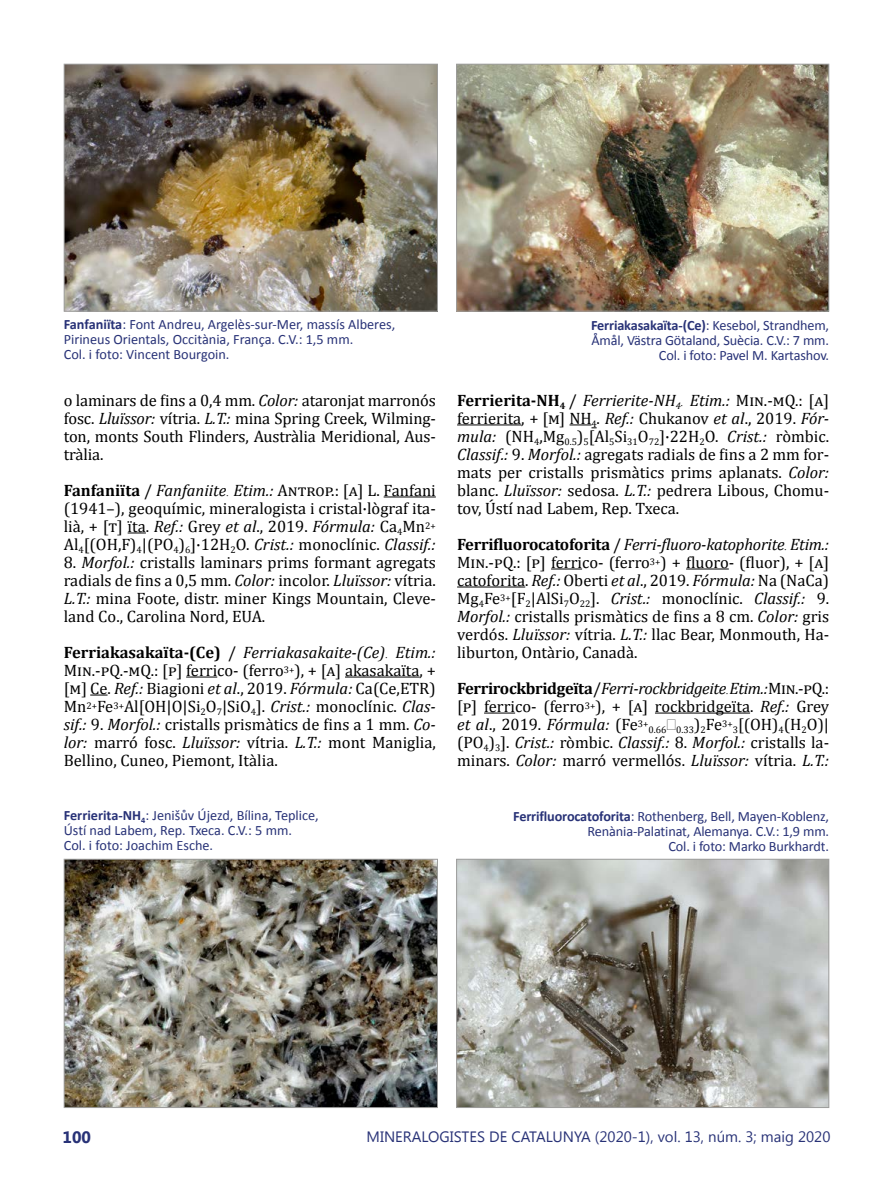
<style>
.page{position:relative;width:893px;height:1191px;background:#fff}
.page>*{position:absolute;margin:0;border:0;box-sizing:border-box;transform-origin:0 0}
.t1{font:16.5px/18px "Cambria";color:#000;text-align:justify}
.t2{font:700 16.5px "Segoe UI";color:#283277}
.t3{font:15px "Segoe UI";color:#283277}
.t4{font:14.25px/15px "Calibri";letter-spacing:-.01em;color:#283277}
.t5{font:9.6px "Cambria";color:#000}
.s1{font-weight:700}
.s2{font-style:italic}
.s3{font-family:"Times New Roman";font-style:italic;font-size:12px}
</style>
<div class="page">
<hr style="left:384px;top:496px;width:52px;height:1px;background:#000">
<svg style="left:128px;top:532px;width:18px;height:1px"></svg>
<hr style="left:186px;top:676px;width:31px;height:1px;background:#000">
<hr style="left:345px;top:676px;width:75px;height:1px;background:#000">
<svg style="left:90px;top:694px;width:18px;height:1px"></svg>
<hr style="left:457px;top:424px;width:64px;height:1px;background:#000">
<svg style="left:569px;top:424px;width:28px;height:4px"></svg>
<hr style="left:551px;top:568px;width:31px;height:1px;background:#000">
<hr style="left:686px;top:568px;width:43px;height:1px;background:#000">
<hr style="left:457px;top:586px;width:68px;height:1px;background:#000">
<hr style="left:484px;top:712px;width:31px;height:1px;background:#000">
<hr style="left:655px;top:712px;width:95px;height:1px;background:#000">
<img style="left:66px;top:66px;width:370px;height:243px">
<div style="left:64px;top:64px;width:374px;height:247px;border:1px solid #9d9d9c"></div>
<img style="left:458px;top:66px;width:369px;height:243px">
<div style="left:456px;top:64px;width:373px;height:247px;border:1px solid #9d9d9c"></div>
<img style="left:66px;top:861px;width:370px;height:245px">
<div style="left:64px;top:859px;width:374px;height:249px;border:1px solid #9d9d9c"></div>
<img style="left:458px;top:861px;width:369px;height:245px">
<div style="left:456px;top:859px;width:373px;height:249px;border:1px solid #9d9d9c"></div>
<p class="t4" style="left:64px;top:317px;width:333px"><span class="s1">Fanfaniïta</span>: Font Andreu, Argelès-sur-Mer, massís Alberes,<br>Pirineus Orientals, Occitània, França. C.V.: 1,5 mm.<br>Col. i foto: Vincent Bourgoin.</p>
<p class="t4" style="left:591px;top:317px;width:240px;text-align:right"><span class="s1">Ferriakasakaïta-(Ce)</span>: Kesebol, Strandhem,<br>Åmål, Västra Götaland, Suècia. C.V.: 7 mm.<br>Col. i foto: Pavel M. Kartashov.</p>
<p class="t1" style="left:64px;top:391px;width:374px">o laminars de fins a 0,4 mm. <span class="s2">Color:</span> ataronjat marronós fosc. <span class="s2">Lluïssor:</span> vítria. <span class="s2">L.T.:</span> mina Spring Creek, Wilming&shy;ton, monts South Flinders, Austràlia Meridional, Aus&shy;tràlia.</p>
<p class="t1" style="left:64px;top:481px;width:374px"><span class="s1">Fanfaniïta</span> / <span class="s2">Fanfaniite</span><span class="s3">.</span> <span class="s2">Etim.:</span> Antrop.: [a] L. Fanfani (1941–), geoquímic, mineralogista i cristal·lògraf ita&shy;lià, + [t] ïta. <span class="s2">Ref.:</span> Grey <span class="s2">et al</span>., 2019. <span class="s2">Fórmula:</span> Ca<sub>4</sub>Mn<sup>2+ </sup>Al<sub>4</sub>[(OH,F)<sub>4</sub>|(PO<sub>4</sub>)<sub>6</sub>]·12H<sub>2</sub>O. <span class="s2">Crist.:</span> monoclínic. <span class="s2">Classif.:</span></p>
<p class="t1" style="left:64px;top:553px;width:374px">8. <span class="s2">Morfol.:</span> cristalls laminars prims formant agregats radials de fins a 0,5 mm. <span class="s2">Color:</span> incolor. <span class="s2">Lluïssor:</span> vítria.<br><span class="s2">L.T.:</span> mina Foote, distr. miner Kings Mountain, Cleve&shy;land Co., Carolina Nord, EUA.</p>
<p class="t1" style="left:64px;top:643px;width:374px"><span class="s1">Ferriakasakaïta-(Ce)</span> / <span class="s2">Ferriakasakaite-(Ce)</span><span class="s3">.</span> <span class="s2">Etim.:<br></span>Min.-pQ.-mQ.: [p] ferrico- (ferro<sup>3+</sup>), + [a] akasakaïta, + [m] Ce. <span class="s2">Ref.:</span> Biagioni <span class="s2">et al</span>., 2019. <span class="s2">Fórmula:</span> Ca(Ce,ETR)<br>Mn<sup>2+</sup>Fe<sup>3+</sup>Al[OH|O|Si<sub>2</sub>O<sub>7</sub>|SiO<sub>4</sub>]. <span class="s2">Crist.:</span> monoclínic. <span class="s2">Clas&shy;sif.:</span> 9. <span class="s2">Morfol.:</span> cristalls prismàtics de fins a 1 mm. <span class="s2">Co&shy;lor:</span> marró fosc. <span class="s2">Lluïssor:</span> vítria. <span class="s2">L.T.:</span> mont Maniglia, Bellino, Cuneo, Piemont, Itàlia.</p>
<p class="t1" style="left:457px;top:391px;width:374px"><span class="s1">Ferrierita-NH</span><sub>4</sub> / <span class="s2">Ferrierite-NH</span><sub>4</sub><span class="s3">.</span> <span class="s2">Etim.:</span> Min.-mQ.: [a] ferrierita, + [m] NH<sub>4</sub>. <span class="s2">Ref.:</span> Chukanov <span class="s2">et al</span>., 2019. <span class="s2">Fór&shy;mula:</span> (NH<sub>4</sub>,Mg<sub>0.5</sub>)<sub>5</sub>[Al<sub>5</sub>Si<sub>31</sub>O<sub>72</sub>]·22H<sub>2</sub>O. <span class="s2">Crist.:</span> ròmbic.<br><span class="s2">Classif.:</span> 9. <span class="s2">Morfol.:</span> agregats radials de fins a 2 mm for&shy;mats per cristalls prismàtics prims aplanats. <span class="s2">Color: </span>blanc. <span class="s2">Lluïssor:</span> sedosa. <span class="s2">L.T.:</span> pedrera Libous, Chomu&shy;tov, Ústí nad Labem, Rep. Txeca.</p>
<p class="t1" style="left:457px;top:535px;width:374px"><span class="s1">Ferrifluorocatoforita</span> / <span class="s2">Ferri-fluoro-katophorite</span><span class="s3">.</span> <span class="s2">Etim.:<br></span>Min.-pQ.: [p] ferrico- (ferro<sup>3+</sup>) + fluoro- (fluor), + [a] catoforita. <span class="s2">Ref.:</span> Oberti <span class="s2">et al</span>., 2019. <span class="s2">Fórmula:</span> Na (NaCa)<br>Mg<sub>4</sub>Fe<sup>3+</sup>[F<sub>2</sub>|AlSi<sub>7</sub>O<sub>22</sub>]. <span class="s2">Crist.:</span> monoclínic. <span class="s2">Classif.:</span> 9.<br><span class="s2">Morfol.:</span> cristalls prismàtics de fins a 8 cm. <span class="s2">Color:</span> gris verdós. <span class="s2">Lluïssor:</span> vítria. <span class="s2">L.T.:</span> llac Bear, Monmouth, Ha&shy;liburton, Ontàrio, Canadà.</p>
<p class="t1" style="left:457px;top:679px;width:374px"><span class="s1">Ferrirockbridgeïta</span> / <span class="s2">Ferri-rockbridgeite</span><span class="s3">.</span> <span class="s2">Etim.:</span> Min.-pQ.: [p] ferrico- (ferro<sup>3+</sup>), + [a] rockbridgeïta. <span class="s2">Ref.:</span> Grey <span class="s2">et al</span>., 2019. <span class="s2">Fórmula:</span> (Fe<sup>3+</sup></p>
<p class="t1" style="left:457px;top:715px;width:374px;text-indent:276px"><sub>3</sub>[(OH)<sub>4</sub>(H<sub>2</sub>O)| (PO<sub>4</sub>)<sub>3</sub>]. <span class="s2">Crist.:</span> ròmbic. <span class="s2">Classif.:</span> 8. <span class="s2">Morfol.:</span> cristalls la&shy;minars. <span class="s2">Color:</span> marró vermellós. <span class="s2">Lluïssor:</span> vítria. <span class="s2">L.T.:</span></p>
<p class="t5" style="left:648px;top:724px;width:86px">0.66 0.33<sup>)</sup>2<sup>Fe</sup>3+</p>
<p class="t4" style="left:64px;top:808px;width:257px"><span class="s1">Ferrierita-NH</span><sub>4</sub>: Jenišův Újezd, Bílina, Teplice,<br>Ústí nad Labem, Rep. Txeca. C.V.: 5 mm.<br>Col. i foto: Joachim Esche.</p>
<p class="t4" style="left:513px;top:808px;width:318px;text-align:right"><span class="s1">Ferrifluorocatoforita</span>: Rothenberg, Bell, Mayen-Koblenz,<br>Renània-Palatinat, Alemanya. C.V.: 1,9 mm.<br>Col. i foto: Marko Burkhardt.</p>
<p class="t2" style="left:63px;top:1125px;width:30px">100</p>
<p class="t3" style="left:367px;top:1126px;width:465px">MINERALOGISTES DE CATALUNYA (2020-1), vol. 13, núm. 3; maig 2020</p>
</div>
